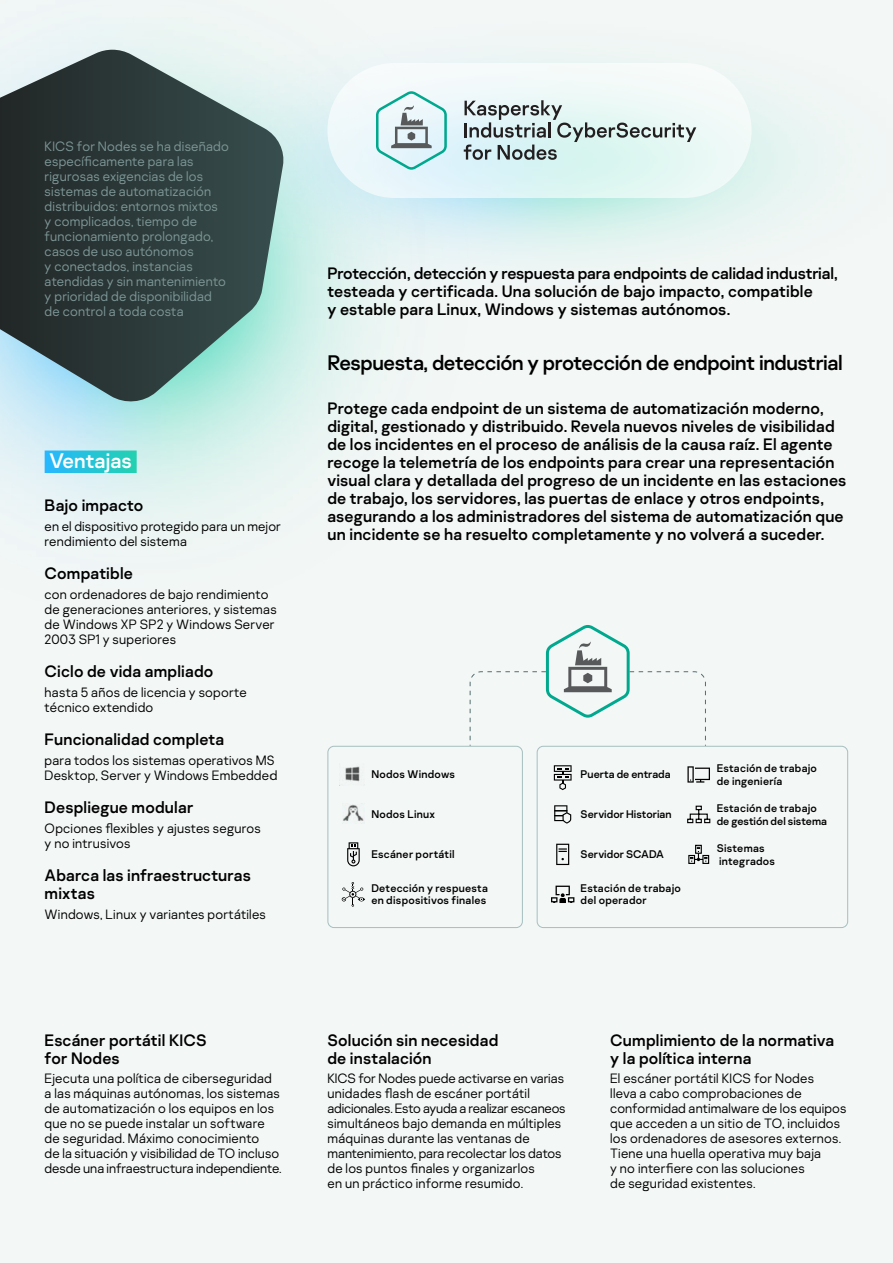
<style>
.page{position:relative;width:893px;height:1263px;background:#f3f7f6}
.page>*{position:absolute;margin:0;border:0;box-sizing:border-box;transform-origin:0 0}
.t1{font:21px "Kaspersky Sans";letter-spacing:-.02em;color:#000}
.t2{font:21px "Kaspersky Sans";color:#fff}
.t3{font:16.5px/18px "Kaspersky Sans";letter-spacing:.01em;color:#000}
.t4{font:300 13.5px/15px "Kaspersky Sans";letter-spacing:.015em;color:#000}
.t5{font:300 13.5px/15px "Kaspersky Sans";letter-spacing:.02em;color:#7d9696}
.t6{font:11.1px/12.3px "Kaspersky Sans";letter-spacing:.02em;color:#000}
.t7{font:11.1px "Kaspersky Sans";color:#000}
</style>
<div class="page">
<div style="left:327px;top:63px;width:425px;height:135px;background:linear-gradient(to bottom,#f8fbfb,#dff5f6);border-radius:68px"></div>
<svg style="left:464px;top:100px;width:232px;height:60px"></svg>
<svg style="left:376px;top:91px;width:71px;height:79px"></svg>
<svg style="left:0;top:50px;width:285px;height:354px;background:#506463"></svg>
<div style="left:45px;top:450px;width:92px;height:23px;background:linear-gradient(to right,#27b7ff,#23d0b0)"></div>
<svg style="left:469px;top:625px;width:237px;height:122px"></svg>
<svg style="left:554px;top:765px;width:18px;height:25px"></svg>
<svg style="left:554px;top:805px;width:17px;height:18px"></svg>
<svg style="left:556px;top:844px;width:13px;height:21px"></svg>
<svg style="left:551px;top:886px;width:23px;height:17px"></svg>
<svg style="left:687px;top:766px;width:23px;height:16px"></svg>
<svg style="left:687px;top:805px;width:24px;height:19px"></svg>
<div style="left:695px;top:845px;width:7px;height:9px;border:1px solid #000"></div>
<svg style="left:688px;top:847px;width:22px;height:17px"></svg>
<div style="left:537px;top:746px;width:311px;height:182px;border:1px solid #a6bfbf;border-radius:6px"></div>
<div style="left:327px;top:746px;width:196px;height:182px;border:1px solid #a6bfbf;border-radius:6px"></div>
<svg style="left:347px;top:842px;width:13px;height:24px"></svg>
<svg style="left:342px;top:882px;width:23px;height:25px"></svg>
<img style="left:343px;top:803px;width:22px;height:18px">
<img style="left:345px;top:766px;width:15px;height:16px">
<p class="t5" style="left:45px;top:139px;width:186px">KICS for Nodes se ha diseñado específicamente para las rigurosas exigencias de los sistemas de automatización distribuidos: entornos mixtos<br>y complicados, tiempo de funcionamiento prolongado, casos de uso autónomos<br>y conectados, instancias atendidas y sin mantenimiento y prioridad de disponibilidad de control a toda costa</p>
<h1 class="t2" style="left:49px;top:448px;width:84px">Ventajas</h1>
<p class="t3" style="left:45px;top:496px;width:100px">Bajo impacto</p>
<p class="t4" style="left:45px;top:518px;width:238px">en el dispositivo protegido para un mejor rendimiento del sistema</p>
<p class="t3" style="left:45px;top:564px;width:90px">Compatible</p>
<p class="t4" style="left:45px;top:586px;width:234px">con ordenadores de bajo rendimiento de generaciones anteriores, y sistemas de Windows XP SP2 y Windows Server<br>2003 SP1 y superiores</p>
<p class="t3" style="left:45px;top:662px;width:170px">Ciclo de vida ampliado</p>
<p class="t4" style="left:45px;top:684px;width:204px">hasta 5 años de licencia y soporte técnico extendido</p>
<p class="t3" style="left:45px;top:730px;width:181px">Funcionalidad completa</p>
<p class="t4" style="left:45px;top:752px;width:234px">para todos los sistemas operativos MS<br>Desktop, Server y Windows Embedded</p>
<p class="t3" style="left:45px;top:798px;width:150px">Despliegue modular</p>
<p class="t4" style="left:45px;top:820px;width:218px">Opciones flexibles y ajustes seguros y no intrusivos</p>
<p class="t3" style="left:45px;top:867px;width:208px">Abarca las infraestructuras mixtas</p>
<p class="t4" style="left:45px;top:906px;width:223px">Windows, Linux y variantes portátiles</p>
<p class="t3" style="left:45px;top:1031px;width:164px">Escáner portátil KICS for Nodes</p>
<p class="t4" style="left:45px;top:1071px;width:239px">Ejecuta una política de ciberseguridad a las máquinas autónomas, los sistemas de automatización o los equipos en los que no se puede instalar un software de seguridad. Máximo conocimiento<br>de la situación y visibilidad de TO incluso desde una infraestructura independiente.</p>
<p class="t3" style="left:327px;top:264px;width:512px">Protección, detección y respuesta para endpoints de calidad industrial, testeada y certificada. Una solución de bajo impacto, compatible<br>y estable para Linux, Windows y sistemas autónomos.</p>
<h1 class="t1" style="left:327px;top:350px;width:517px">Respuesta, detección y protección de endpoint industrial</h1>
<p class="t3" style="left:327px;top:399px;width:520px">Protege cada endpoint de un sistema de automatización moderno, digital, gestionado y distribuido. Revela nuevos niveles de visibilidad de los incidentes en el proceso de análisis de la causa raíz. El agente recoge la telemetría de los endpoints para crear una representación visual clara y detallada del progreso de un incidente en las estaciones de trabajo, los servidores, las puertas de enlace y otros endpoints, asegurando a los administradores del sistema de automatización que un incidente se ha resuelto completamente y no volverá a suceder.</p>
<p class="t6" style="left:371px;top:768px;width:85px">Nodos Windows</p>
<p class="t6" style="left:371px;top:808px;width:65px">Nodos Linux</p>
<p class="t6" style="left:371px;top:848px;width:85px">Escáner portátil</p>
<p class="t6" style="left:371px;top:882px;width:118px">Detección y respuesta en dispositivos finales</p>
<p class="t6" style="left:581px;top:768px;width:92px">Puerta de entrada</p>
<p class="t6" style="left:717px;top:762px;width:102px">Estación de trabajo de ingeniería</p>
<p class="t6" style="left:581px;top:808px;width:93px">Servidor Historian</p>
<p class="t6" style="left:717px;top:802px;width:112px">Estación de trabajo de gestión del sistema</p>
<p class="t7" style="left:581px;top:848px;width:85px">Servidor SCADA</p>
<p class="t6" style="left:717px;top:842px;width:60px">Sistemas integrados</p>
<p class="t6" style="left:581px;top:882px;width:102px">Estación de trabajo del operador</p>
<p class="t3" style="left:327px;top:1031px;width:172px">Solución sin necesidad de instalación</p>
<p class="t4" style="left:327px;top:1071px;width:240px">KICS for Nodes puede activarse en varias unidades flash de escáner portátil adicionales. Esto ayuda a realizar escaneos simultáneos bajo demanda en múltiples máquinas durante las ventanas de mantenimiento, para recolectar los datos de los puntos finales y organizarlos<br>en un práctico informe resumido.</p>
<p class="t3" style="left:610px;top:1031px;width:226px">Cumplimiento de la normativa y la política interna</p>
<p class="t4" style="left:610px;top:1071px;width:238px">El escáner portátil KICS for Nodes<br>lleva a cabo comprobaciones de conformidad antimalware de los equipos que acceden a un sitio de TO, incluidos los ordenadores de asesores externos.<br>Tiene una huella operativa muy baja<br>y no interfiere con las soluciones<br>de seguridad existentes.</p>
</div>
